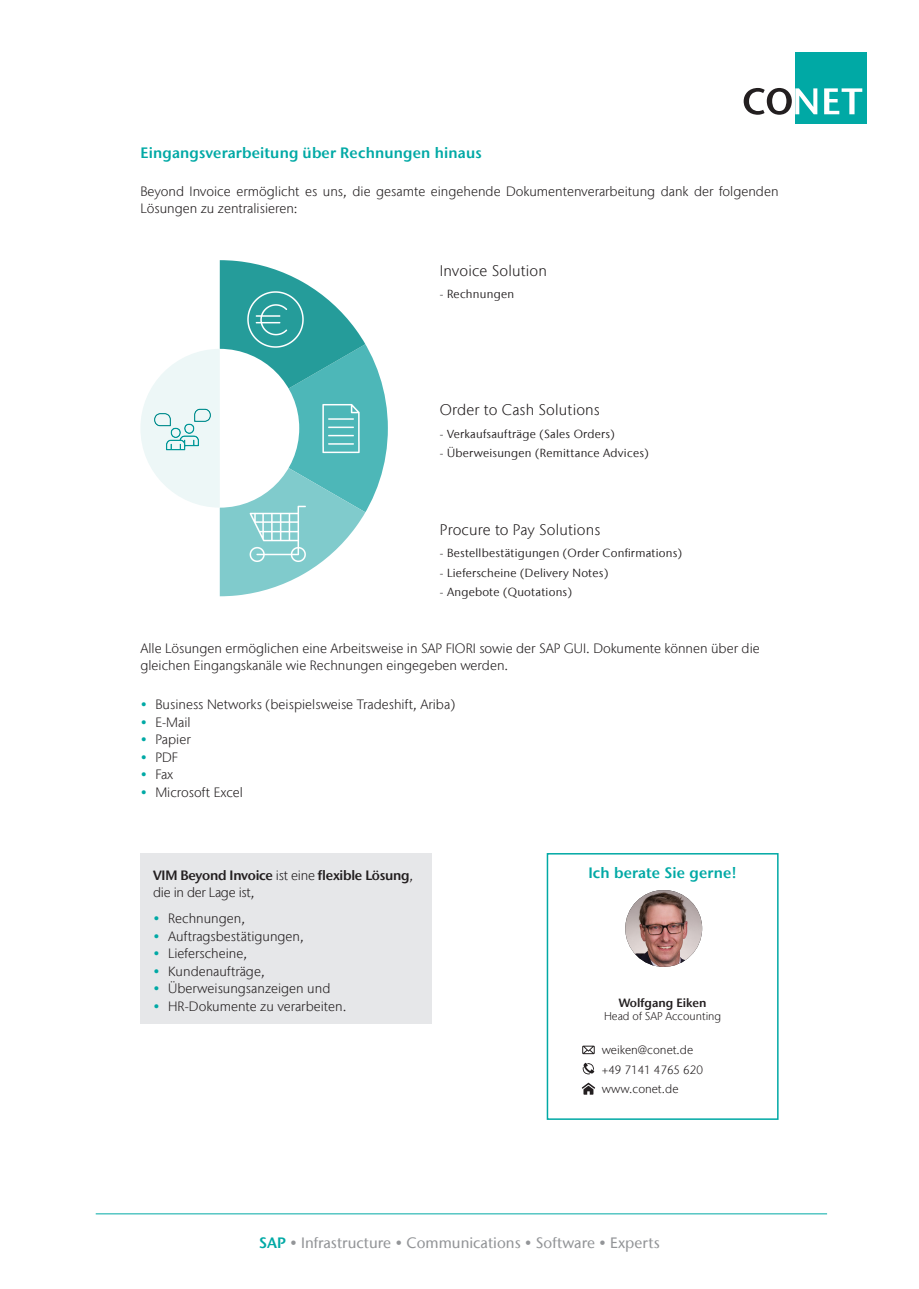
<style>
.page{position:relative;width:919px;height:1289px;background:#fff}
.page>*{position:absolute;margin:0;border:0;box-sizing:border-box;transform-origin:0 0}
.t1{font:300 15.3px "Stone Sans IIITC Com";letter-spacing:.01em;color:#231f20}
.t2{font:600 15px "Stone Sans IIITC Com";letter-spacing:.01em;color:#00a9a5}
.t3{font:500 15px "Stone Sans IIITC Com";color:#939598}
.t4{font:300 13.5px/17.5px "Stone Sans IIITC Com";color:#231f20}
.Zwischenüberschrift{font:600 13.5px/17.5px "Stone Sans IIITC Com";letter-spacing:-.02em;color:#231f20}
.t5{font:300 12px "Stone Sans IIITC Com";color:#231f20}
.t6{font:600 12px "Stone Sans IIITC Com";color:#231f20}
.subline_Black{font:11.7px "Stone Sans IIITC Com";letter-spacing:.02em;color:#231f20}
.t7{font:300 11.25px "Stone Sans IIITC Com";color:#231f20}
.s1{color:#00a9a5}
.s2{font-weight:300}
.s3{font-weight:600;color:#00a9a5}
</style>
<div class="page">
<hr style="left:96px;top:1213px;width:731px;height:1px;background:#00a9a5">
<div style="left:795px;top:52px;width:71px;height:72px;background:#00a9a5"></div>
<svg style="left:743px;top:88px;width:119px;height:27px"></svg>
<div style="left:140px;top:853px;width:292px;height:170px;background:#e6e7e9"></div>
<svg style="left:140px;top:260px;width:248px;height:336px"></svg>
<img style="left:238px;top:282px;width:74px;height:74px">
<img style="left:304px;top:391px;width:74px;height:74px">
<img style="left:238px;top:496px;width:74px;height:75px">
<img style="left:145px;top:392px;width:75px;height:74px">
<svg style="left:582px;top:1062px;width:12px;height:12px"></svg>
<svg style="left:582px;top:1045px;width:12px;height:9px"></svg>
<svg style="left:581px;top:1082px;width:14px;height:12px"></svg>
<div style="left:546px;top:853px;width:232px;height:266px;border:2px solid #00a9a5"></div>
<img style="left:625px;top:890px;width:77px;height:76px;border-radius:38px">
<p class="t2" style="left:140px;top:143px;width:343px">Eingangsverarbeitung über Rechnungen hinaus</p>
<p class="t4" style="left:140px;top:182px;width:639px">Beyond Invoice ermöglicht es uns, die gesamte eingehende Dokumentenverarbeitung dank der folgenden<br>Lösungen zu zentralisieren:</p>
<p class="t1" style="left:440px;top:261px;width:109px">Invoice Solution</p>
<p class="subline_Black" style="left:440px;top:287px;width:76px">- Rechnungen</p>
<p class="t1" style="left:440px;top:400px;width:161px">Order to Cash Solutions</p>
<p class="subline_Black" style="left:440px;top:426px;width:176px">- Verkaufsaufträge (Sales Orders)</p>
<p class="subline_Black" style="left:440px;top:446px;width:210px">- Überweisungen (Remittance Advices)</p>
<p class="t1" style="left:440px;top:520px;width:162px">Procure to Pay Solutions</p>
<p class="subline_Black" style="left:440px;top:546px;width:244px">- Bestellbestätigungen (Order Confirmations)</p>
<p class="subline_Black" style="left:440px;top:565px;width:170px">- Lieferscheine (Delivery Notes)</p>
<p class="subline_Black" style="left:440px;top:585px;width:134px">- Angebote (Quotations)</p>
<p class="t4" style="left:140px;top:639px;width:621px">Alle Lösungen ermöglichen eine Arbeitsweise in SAP FIORI sowie der SAP GUI. Dokumente können über die gleichen Eingangskanäle wie Rechnungen eingegeben werden.</p>
<p class="t4" style="left:140px;top:695px;width:316px"><span class="s1">•</span> Business Networks (beispielsweise Tradeshift, Ariba)</p>
<p class="t4" style="left:140px;top:713px;width:52px"><span class="s1">•</span> E-Mail</p>
<p class="t4" style="left:140px;top:730px;width:52px"><span class="s1">•</span> Papier</p>
<p class="t4" style="left:140px;top:748px;width:39px"><span class="s1">•</span> PDF</p>
<p class="t4" style="left:140px;top:765px;width:34px"><span class="s1">•</span> Fax</p>
<p class="t4" style="left:140px;top:783px;width:104px"><span class="s1">•</span> Microsoft Excel</p>
<p class="Zwischenüberschrift" style="left:153px;top:865px;width:261px">VIM Beyond Invoice <span class="s2">ist eine</span> flexible Lösung<span class="s2">, die in der Lage ist,</span></p>
<p class="t4" style="left:153px;top:909px;width:93px"><span class="s1">•</span> Rechnungen,</p>
<p class="t4" style="left:153px;top:927px;width:152px"><span class="s1">•</span> Auftragsbestätigungen,</p>
<p class="t4" style="left:153px;top:944px;width:95px"><span class="s1">•</span> Lieferscheine,</p>
<p class="t4" style="left:153px;top:962px;width:113px"><span class="s1">•</span> Kundenaufträge,</p>
<p class="t4" style="left:153px;top:979px;width:179px"><span class="s1">•</span> Überweisungsanzeigen und</p>
<p class="t4" style="left:153px;top:997px;width:195px"><span class="s1">•</span> HR-Dokumente zu verarbeiten.</p>
<p class="t2" style="left:588px;top:863px;width:150px">Ich berate Sie gerne!</p>
<p class="t6" style="left:618px;top:995px;width:89px">Wolfgang Eiken</p>
<p class="t7" style="left:604px;top:1009px;width:119px">Head of SAP Accounting</p>
<p class="t5" style="left:602px;top:1042px;width:93px">weiken@conet.de</p>
<p class="t5" style="left:602px;top:1062px;width:102px">+49 7141 4765 620</p>
<p class="t5" style="left:602px;top:1081px;width:78px">www.conet.de</p>
<p class="t3" style="left:259px;top:1233px;width:402px"><span class="s3">SAP</span> • Infrastructure • Communications • Software • Experts</p>
</div>
